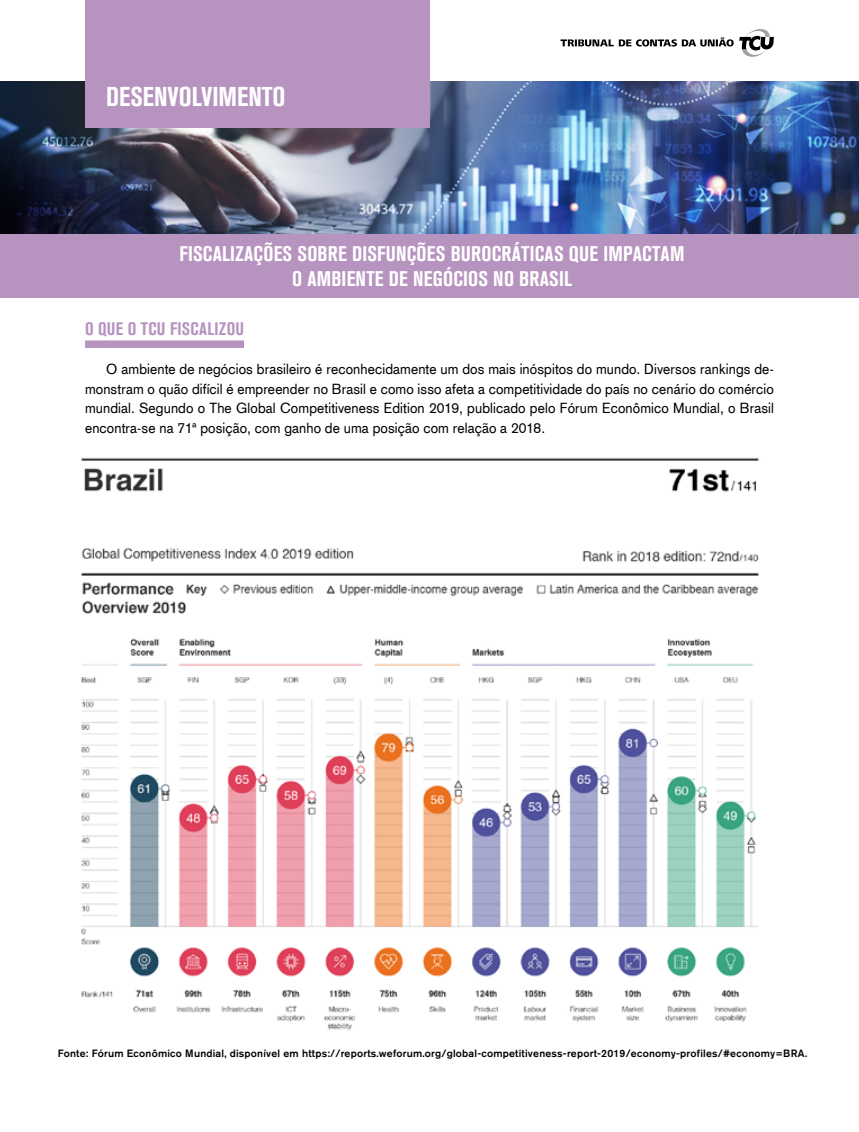
<style>
.page{position:relative;width:859px;height:1132px;background:#fff}
.page>*{position:absolute;margin:0;border:0;box-sizing:border-box;transform-origin:0 0}
.t1{font:27px "Akzidenz Grotesk BQ Bd Cnd Alt";color:#fff}
.t2{font:700 condensed 21px/24.3px "Akzidenz Grotesk BQ";letter-spacing:.01em;color:#fff;text-align:center}
.t3{font:700 condensed 18px "Akzidenz Grotesk BQ";letter-spacing:.015em;color:#b793c0}
.t4{font:14.25px/19.5px "Akzidenz Grotesk";letter-spacing:.01em;color:#000;text-align:justify}
.t5{font:500 10.5px "Akzidenz Grotesk BQ";letter-spacing:.02em;color:#000}
</style>
<div class="page">
<img style="left:0;top:82px;width:859px;height:152px">
<div style="left:85px;top:0;width:344px;height:128px;background:#b793c0"></div>
<svg style="left:560px;top:29px;width:214px;height:28px"></svg>
<div style="left:85px;top:340px;width:159px;height:8px;background:#b793c0"></div>
<div style="left:0;top:234px;width:859px;height:63px;background:#b793c0"></div>
<img style="left:81px;top:457px;width:679px;height:573px">
<h1 class="t1" style="left:106px;top:81px;width:181px">DESENVOLVIMENTO</h1>
<h2 class="t2" style="left:180px;top:242px;width:506px">FISCALIZAÇÕES SOBRE DISFUNÇÕES BUROCRÁTICAS QUE IMPACTAM<br>O AMBIENTE DE NEGÓCIOS NO BRASIL</h2>
<p class="t3" style="left:85px;top:318px;width:161px">O QUE O TCU FISCALIZOU</p>
<p class="t4" style="left:85px;top:359px;width:690px;text-indent:21px">O ambiente de negócios brasileiro é reconhecidamente um dos mais inóspitos do mundo. Diversos rankings de&shy;monstram o quão difícil é empreender no Brasil e como isso afeta a competitividade do país no cenário do comércio mundial. Segundo o The Global Competitiveness Edition 2019, publicado pelo Fórum Econômico Mundial, o Brasil encontra-se na 71ª posição, com ganho de uma posição com relação a 2018.</p>
<p class="t5" style="left:58px;top:1046px;width:751px">Fonte: Fórum Econômico Mundial, disponível em https://reports.weforum.org/global-competitiveness-report-2019/economy-profiles/#economy=BRA.</p>
</div>
